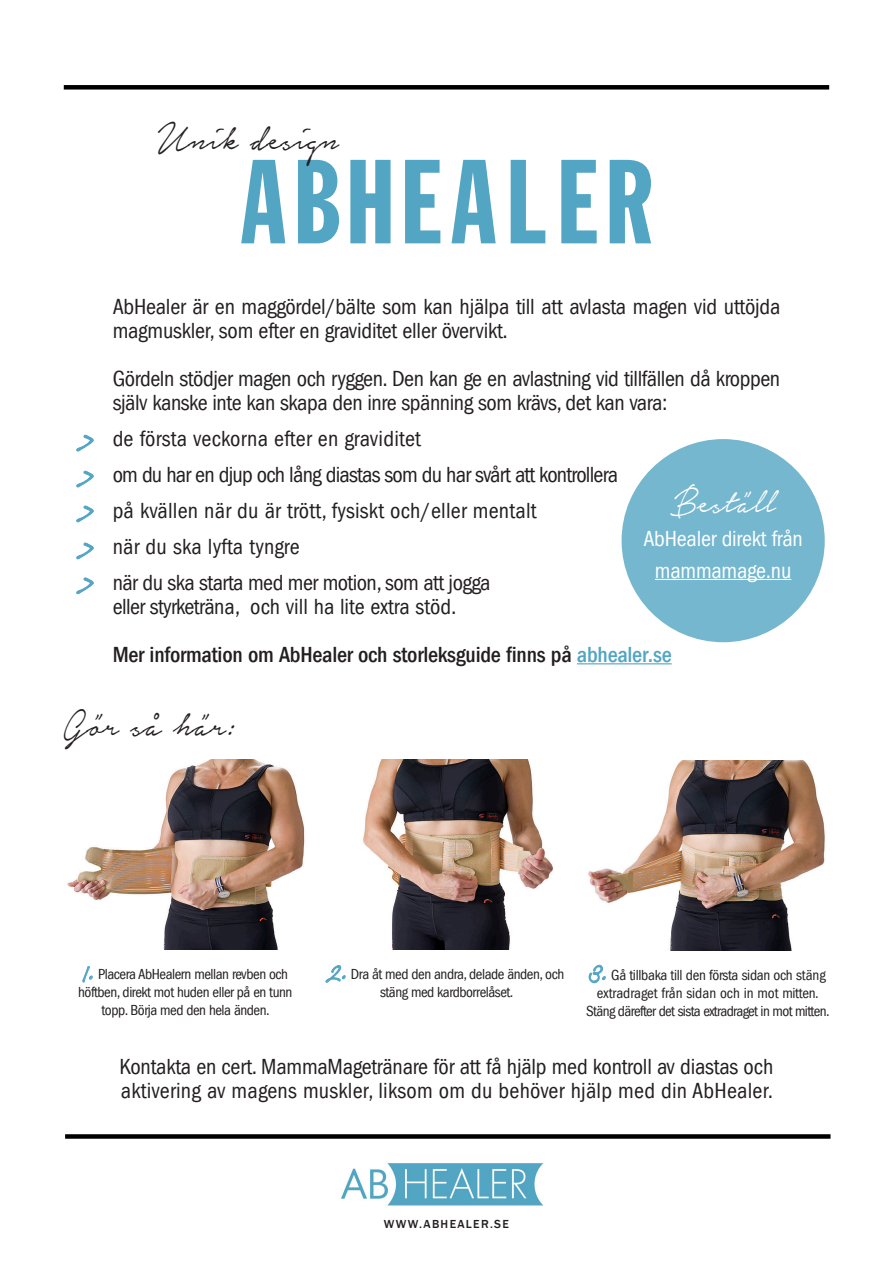
<style>
.page{position:relative;width:893px;height:1263px;background:#fff}
.page>*{position:absolute;margin:0;border:0;box-sizing:border-box;transform-origin:0 0}
.t1{font:117.3px "Franklin Gothic Extra Cond";letter-spacing:.06em;color:#52a5c3}
.t2{font:52.5px "Notera";letter-spacing:-.01em;color:#231f20;scale:.8 1}
.t3{font:52.5px "Notera";color:#52a5c3;scale:.8 1}
.t4{font:50.7px "Notera";letter-spacing:-.01em;color:#fff;scale:.8 1}
.t5{font:condensed 22.5px/24px "ITC Franklin Gothic Std";letter-spacing:-.01em;color:#231f20}
.t6{font:condensed 22.5px "ITC Franklin Gothic Std";letter-spacing:.01em;color:#231f20}
.t7{font:500 condensed 22.5px "Franklin Gothic";letter-spacing:-.01em;color:#231f20}
.t8{font:condensed 22.5px "ITC Franklin Gothic Std";letter-spacing:-.035em;color:#231f20}
.t9{font:condensed 22.5px "ITC Franklin Gothic Std";letter-spacing:-.01em;color:#fff}
.t10{font:condensed 15px/18px "ITC Franklin Gothic Std";letter-spacing:-.03em;color:#231f20}
.t11{font:condensed 15px "ITC Franklin Gothic Std";color:#231f20}
.t12{font:500 12px "Franklin Gothic";letter-spacing:.11em;color:#231f20}
.s1{color:#52a5c3}
</style>
<div class="page">
<img style="left:67px;top:759px;width:238px;height:191px">
<img style="left:588px;top:760px;width:237px;height:191px">
<img style="left:363px;top:759px;width:191px;height:191px">
<hr style="left:577px;top:663px;width:95px;height:1px;background:#52a5c3">
<svg style="left:83px;top:966px;width:10px;height:16px"></svg>
<svg style="left:326px;top:965px;width:20px;height:17px"></svg>
<svg style="left:589px;top:964px;width:17px;height:19px"></svg>
<img style="left:341px;top:1163px;width:203px;height:43px">
<div style="left:64px;top:85px;width:765px;height:5px;background:#000"></div>
<div style="left:65px;top:1134px;width:765px;height:5px;background:#000"></div>
<div style="left:622px;top:439px;width:203px;height:203px;background:#74b7cf;border-radius:50%"></div>
<hr style="left:655px;top:579px;width:136px;height:1px;background:#fff">
<svg style="left:76px;top:435px;width:18px;height:17px"></svg>
<svg style="left:76px;top:471px;width:18px;height:17px"></svg>
<svg style="left:76px;top:506px;width:18px;height:17px"></svg>
<svg style="left:76px;top:543px;width:18px;height:17px"></svg>
<svg style="left:76px;top:577px;width:18px;height:18px"></svg>
<p class="t2" style="left:158px;top:112px;width:228px">Unik design</p>
<h1 class="t1" style="left:240px;top:139px;width:413px">ABHEALER</h1>
<p class="t5" style="left:113px;top:295px;width:669px">AbHealer är en maggördel/bälte som kan hjälpa till att avlasta magen vid uttöjda magmuskler, som efter en graviditet eller övervikt.</p>
<p class="t5" style="left:113px;top:367px;width:669px">Gördeln stödjer magen och ryggen. Den kan ge en avlastning vid tillfällen då kroppen själv kanske inte kan skapa den inre spänning som krävs, det kan vara:</p>
<p class="t6" style="left:113px;top:426px;width:310px">de första veckorna efter en graviditet</p>
<p class="t8" style="left:113px;top:462px;width:507px">om du har en djup och lång diastas som du har svårt att kontrollera</p>
<p class="t6" style="left:113px;top:498px;width:425px">på kvällen när du är trött, fysiskt och/eller mentalt</p>
<p class="t6" style="left:113px;top:534px;width:189px">när du ska lyfta tyngre</p>
<p class="t5" style="left:113px;top:571px;width:379px">när du ska starta med mer motion, som att jogga</p>
<p class="t5" style="left:113px;top:595px;width:345px">eller styrketräna, och vill ha lite extra stöd.</p>
<p class="t7" style="left:113px;top:642px;width:560px">Mer information om AbHealer och storleksguide finns på <span class="s1">abhealer.se</span></p>
<p class="t4" style="left:670px;top:476px;width:133px">Beställ</p>
<p class="t9" style="left:643px;top:526px;width:161px">AbHealer direkt från</p>
<p class="t9" style="left:655px;top:558px;width:138px">mammamage.nu</p>
<p class="t2" style="left:64px;top:698px;width:214px">Gör så här:</p>
<p class="t3" style="left:82px;top:942px;width:17px">1.</p>
<p class="t10" style="left:98px;top:965px;width:192px">Placera AbHealern mellan revben och</p>
<p class="t10" style="left:78px;top:983px;width:216px">höftben, direkt mot huden eller på en tunn</p>
<p class="t10" style="left:102px;top:1001px;width:170px">topp. Börja med den hela änden.</p>
<p class="t3" style="left:329px;top:942px;width:26px">2.</p>
<p class="t10" style="left:380px;top:965px;width:186px;text-indent:-29px">Dra åt med den andra, delade änden, och stäng med kardborrelåset.</p>
<p class="t3" style="left:589px;top:943px;width:25px">3.</p>
<p class="t10" style="left:611px;top:966px;width:216px">Gå tillbaka till den första sidan och stäng</p>
<p class="t11" style="left:597px;top:984px;width:223px">extradraget från sidan och in mot mitten.</p>
<p class="t10" style="left:586px;top:1002px;width:245px">Stäng därefter det sista extradraget in mot mitten.</p>
<p class="t5" style="left:120px;top:1055px;width:655px">Kontakta en cert. MammaMagetränare för att få hjälp med kontroll av diastas och</p>
<p class="t6" style="left:121px;top:1078px;width:654px">aktivering av magens muskler, liksom om du behöver hjälp med din AbHealer.</p>
<p class="t12" style="left:384px;top:1216px;width:126px">WWW.ABHEALER.SE</p>
</div>
